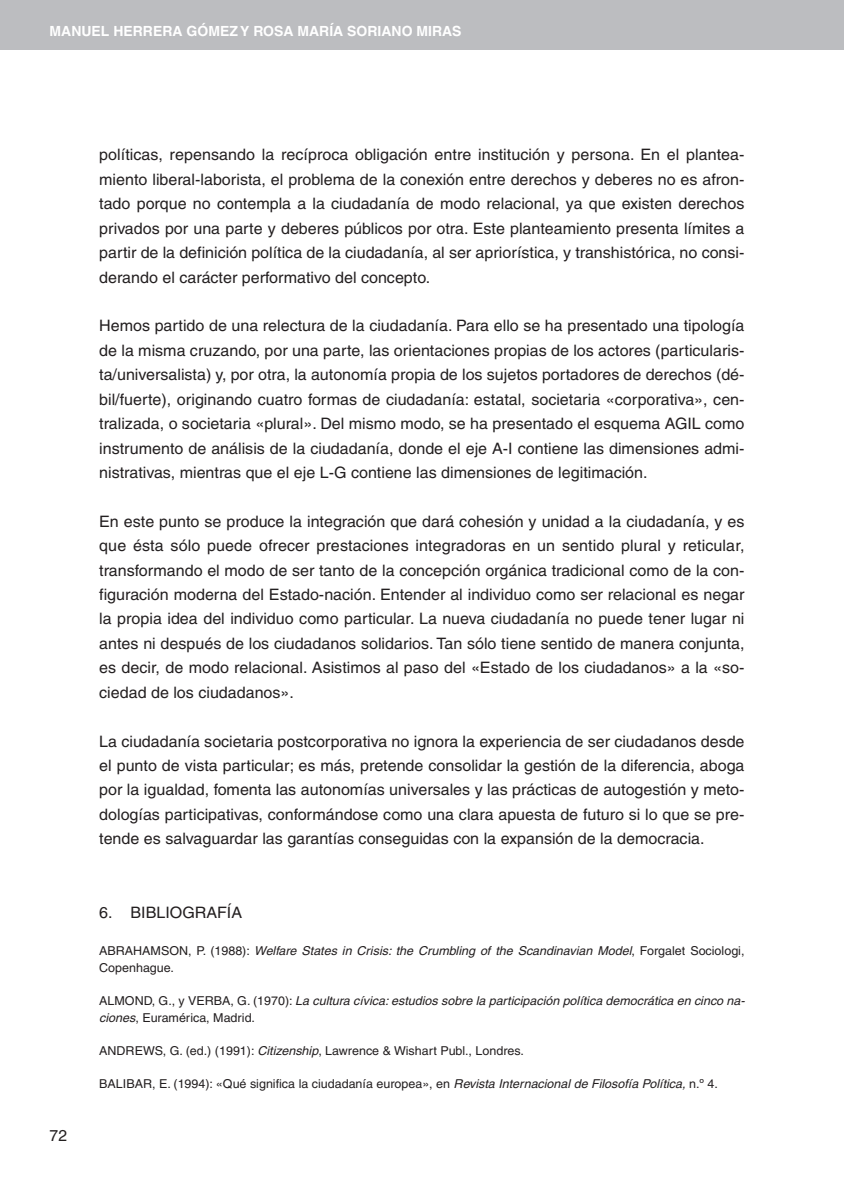
<style>
.page{position:relative;width:844px;height:1191px;background:#fff}
.page>*{position:absolute;margin:0;border:0;box-sizing:border-box;transform-origin:0 0}
.t1{font:15.75px/24.3px "Helvetica";color:#231f20;text-align:justify}
.t2{font:700 14px "Helvetica";color:#fff}
.t3{font:italic 12.25px/16.6px "Helvetica";color:#231f20}
.t4{font:12.25px "Helvetica";color:#231f20}
.s1{font-style:normal}
.s2{font-style:italic}
</style>
<div class="page">
<div style="left:0;top:0;width:843px;height:50px;background:#bcbdc0"></div>
<p class="t2" style="left:50px;top:26px;width:413px">MANUEL HERRERA GÓMEZ Y ROSA MARÍA SORIANO MIRAS</p>
<p class="t1" style="left:99px;top:144px;width:646px">políticas, repensando la recíproca obligación entre institución y persona. En el plantea&shy;miento liberal-laborista, el problema de la conexión entre derechos y deberes no es afron&shy;tado porque no contempla a la ciudadanía de modo relacional, ya que existen derechos privados por una parte y deberes públicos por otra. Este planteamiento presenta límites a partir de la definición política de la ciudadanía, al ser apriorística, y transhistórica, no consi&shy;derando el carácter performativo del concepto.</p>
<p class="t1" style="left:99px;top:315px;width:646px">Hemos partido de una relectura de la ciudadanía. Para ello se ha presentado una tipología de la misma cruzando, por una parte, las orientaciones propias de los actores (particularis&shy;ta/universalista) y, por otra, la autonomía propia de los sujetos portadores de derechos (dé&shy;bil/fuerte), originando cuatro formas de ciudadanía: estatal, societaria «corporativa», cen&shy;tralizada, o societaria «plural». Del mismo modo, se ha presentado el esquema AGIL como instrumento de análisis de la ciudadanía, donde el eje A-I contiene las dimensiones admi&shy;nistrativas, mientras que el eje L-G contiene las dimensiones de legitimación.</p>
<p class="t1" style="left:99px;top:510px;width:646px">En este punto se produce la integración que dará cohesión y unidad a la ciudadanía, y es que ésta sólo puede ofrecer prestaciones integradoras en un sentido plural y reticular, transformando el modo de ser tanto de la concepción orgánica tradicional como de la con&shy;figuración moderna del Estado-nación. Entender al individuo como ser relacional es negar la propia idea del individuo como particular. La nueva ciudadanía no puede tener lugar ni antes ni después de los ciudadanos solidarios. Tan sólo tiene sentido de manera conjunta, es decir, de modo relacional. Asistimos al paso del «Estado de los ciudadanos» a la «so&shy;ciedad de los ciudadanos».</p>
<p class="t1" style="left:99px;top:730px;width:646px">La ciudadanía societaria postcorporativa no ignora la experiencia de ser ciudadanos desde el punto de vista particular; es más, pretende consolidar la gestión de la diferencia, aboga por la igualdad, fomenta las autonomías universales y las prácticas de autogestión y meto&shy;dologías participativas, conformándose como una clara apuesta de futuro si lo que se pre&shy;tende es salvaguardar las garantías conseguidas con la expansión de la democracia.</p>
<p class="t1" style="left:50px;top:1124px;width:19px">72</p>
<p class="t1" style="left:99px;top:901px;width:144px">6. BIBLIOGRAFÍA</p>
<p class="t3" style="left:99px;top:943px;width:646px"><span class="s1">ABRAHAMSON, P. (1988):</span> Welfare States in Crisis: the Crumbling of the Scandinavian Model<span class="s1">, Forgalet Sociologi,<br>Copenhague.</span></p>
<p class="t3" style="left:99px;top:993px;width:647px"><span class="s1">ALMOND, G., y VERBA, G. (1970):</span> La cultura cívica: estudios sobre la participación política democrática en cinco na&shy;ciones<span class="s1">, Euramérica, Madrid.</span></p>
<p class="t4" style="left:99px;top:1046px;width:426px">ANDREWS, G. (ed.) (1991): <span class="s2">Citizenship</span>, Lawrence &amp; Wishart Publ., Londres.</p>
<p class="t4" style="left:99px;top:1079px;width:620px">BALIBAR, E. (1994): «Qué significa la ciudadanía europea», en <span class="s2">Revista Internacional de Filosofía Política,</span> n.º 4.</p>
</div>
